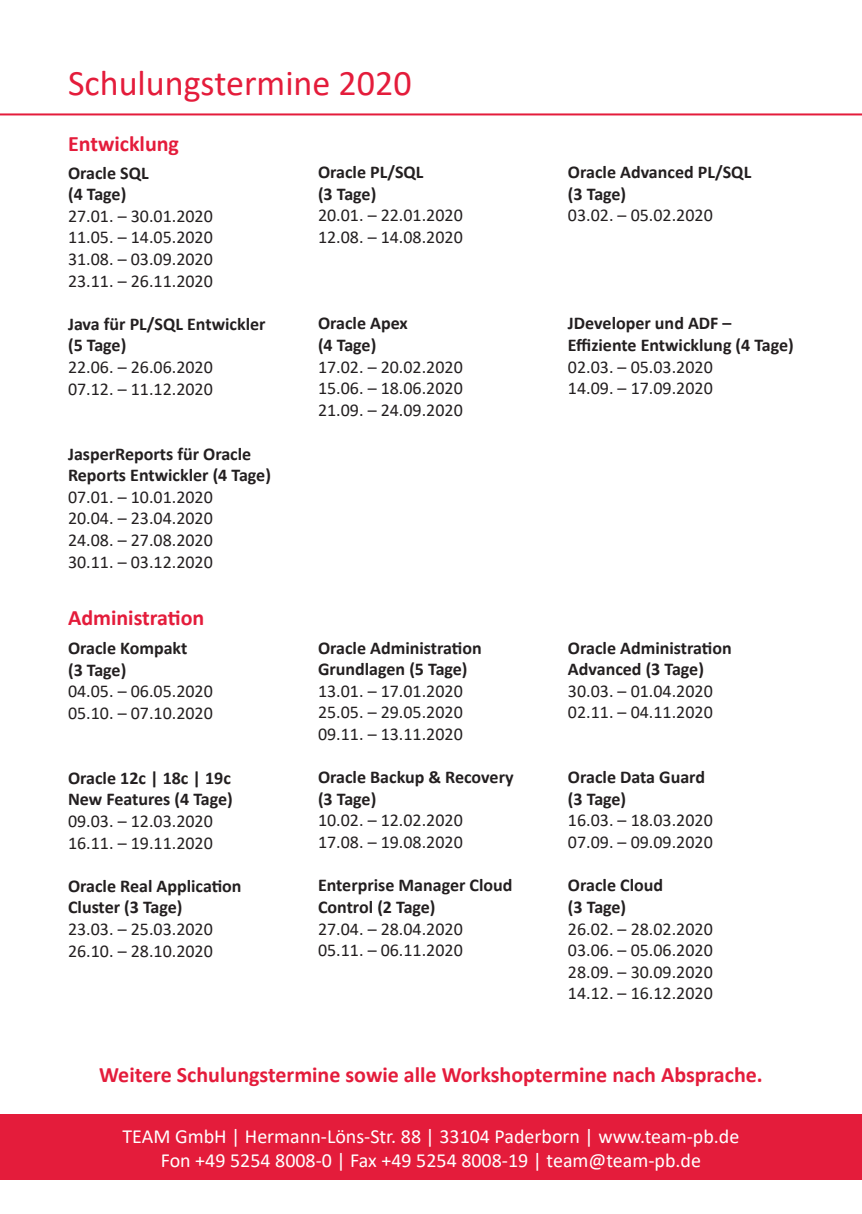
<style>
.page{position:relative;width:862px;height:1214px;background:#fff}
.page>*{position:absolute;margin:0;border:0;box-sizing:border-box;transform-origin:0 0}
.t1{font:36px "Calibri";color:#e41c3b}
.t2{font:700 22px "Calibri";color:#e41c3b}
.t3{font:20px/24px "Calibri";color:#fff;text-align:center}
.t4{font:18px/21.6px "Calibri";color:#231f20}
.t5{font:700 18px/21.6px "Calibri";color:#231f20}
</style>
<div class="page">
<hr style="left:0;top:113px;width:862px;height:2px;background:#e41c3b">
<div style="left:0;top:1114px;width:862px;height:65px;background:#e41c3b"></div>
<h1 class="t1" style="left:68px;top:58px;width:345px">Schulungstermine 2020</h1>
<p class="t2" style="left:68px;top:128px;width:112px">Entwicklung</p>
<p class="t5" style="left:68px;top:161px;width:82px">Oracle SQL (4 Tage)</p>
<p class="t4" style="left:68px;top:204px;width:146px;text-align:justify">27.01. – 30.01.2020<br>11.05. – 14.05.2020<br>31.08. – 03.09.2020<br>23.11. – 26.11.2020</p>
<p class="t5" style="left:68px;top:313px;width:199px">Java für PL/SQL Entwickler (5 Tage)</p>
<p class="t4" style="left:68px;top:356px;width:146px">22.06. – 26.06.2020<br>07.12. – 11.12.2020</p>
<p class="t5" style="left:68px;top:442px;width:204px">JasperReports für Oracle<br>Reports Entwickler (4 Tage)</p>
<p class="t4" style="left:68px;top:485px;width:146px;text-align:justify">07.01. – 10.01.2020<br>20.04. – 23.04.2020<br>24.08. – 27.08.2020<br>30.11. – 03.12.2020</p>
<p class="t2" style="left:68px;top:601px;width:138px">Administration</p>
<p class="t5" style="left:68px;top:637px;width:121px">Oracle Kompakt (3 Tage)</p>
<p class="t4" style="left:68px;top:680px;width:146px">04.05. – 06.05.2020<br>05.10. – 07.10.2020</p>
<p class="t5" style="left:68px;top:766px;width:166px">Oracle 12c | 18c | 19c<br>New Features (4 Tage)</p>
<p class="t4" style="left:68px;top:809px;width:146px">09.03. – 12.03.2020<br>16.11. – 19.11.2020</p>
<p class="t5" style="left:68px;top:874px;width:175px">Oracle Real Application<br>Cluster (3 Tage)</p>
<p class="t4" style="left:68px;top:917px;width:146px">23.03. – 25.03.2020<br>26.10. – 28.10.2020</p>
<p class="t5" style="left:318px;top:161px;width:107px">Oracle PL/SQL (3 Tage)</p>
<p class="t4" style="left:318px;top:204px;width:146px">20.01. – 22.01.2020<br>12.08. – 14.08.2020</p>
<p class="t5" style="left:318px;top:312px;width:91px">Oracle Apex (4 Tage)</p>
<p class="t4" style="left:318px;top:355px;width:146px;text-align:justify">17.02. – 20.02.2020<br>15.06. – 18.06.2020<br>21.09. – 24.09.2020</p>
<p class="t5" style="left:318px;top:636px;width:165px">Oracle Administration<br>Grundlagen (5 Tage)</p>
<p class="t4" style="left:318px;top:679px;width:146px;text-align:justify">13.01. – 17.01.2020<br>25.05. – 29.05.2020<br>09.11. – 13.11.2020</p>
<p class="t5" style="left:318px;top:766px;width:197px">Oracle Backup &amp; Recovery (3 Tage)</p>
<p class="t4" style="left:318px;top:809px;width:146px">10.02. – 12.02.2020<br>17.08. – 19.08.2020</p>
<p class="t5" style="left:318px;top:874px;width:196px">Enterprise Manager Cloud<br>Control (2 Tage)</p>
<p class="t4" style="left:318px;top:917px;width:146px">27.04. – 28.04.2020<br>05.11. – 06.11.2020</p>
<p class="t5" style="left:568px;top:161px;width:185px">Oracle Advanced PL/SQL (3 Tage)</p>
<p class="t4" style="left:568px;top:204px;width:146px">03.02. – 05.02.2020</p>
<p class="t5" style="left:568px;top:312px;width:227px">JDeveloper und ADF –<br>Effiziente Entwicklung (4 Tage)</p>
<p class="t4" style="left:568px;top:355px;width:146px">02.03. – 05.03.2020<br>14.09. – 17.09.2020</p>
<p class="t5" style="left:568px;top:636px;width:165px">Oracle Administration<br>Advanced (3 Tage)</p>
<p class="t4" style="left:568px;top:679px;width:146px">30.03. – 01.04.2020<br>02.11. – 04.11.2020</p>
<p class="t5" style="left:568px;top:766px;width:139px">Oracle Data Guard (3 Tage)</p>
<p class="t4" style="left:568px;top:809px;width:146px">16.03. – 18.03.2020<br>07.09. – 09.09.2020</p>
<p class="t5" style="left:568px;top:874px;width:97px">Oracle Cloud (3 Tage)</p>
<p class="t4" style="left:568px;top:917px;width:146px;text-align:justify">26.02. – 28.02.2020<br>03.06. – 05.06.2020<br>28.09. – 30.09.2020<br>14.12. – 16.12.2020</p>
<p class="t2" style="left:99px;top:1059px;width:665px">Weitere Schulungstermine sowie alle Workshoptermine nach Absprache.</p>
<p class="t3" style="left:123px;top:1123px;width:618px">TEAM GmbH | Hermann-Löns-Str. 88 | 33104 Paderborn | www.team-pb.de<br>Fon +49 5254 8008-0 | Fax +49 5254 8008-19 | team@team-pb.de</p>
</div>
